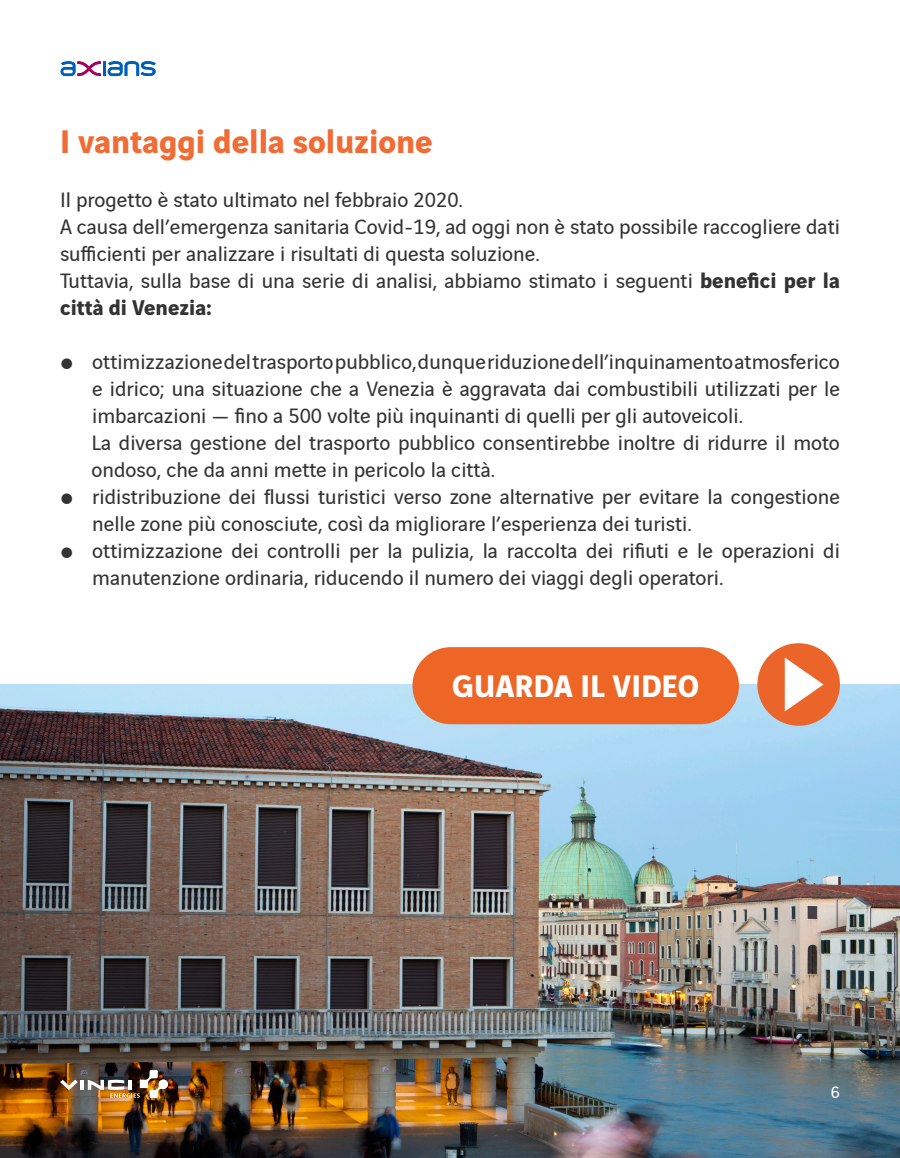
<style>
.page{position:relative;width:900px;height:1158px;background:#fff}
.page>*{position:absolute;margin:0;border:0;box-sizing:border-box;transform-origin:0 0}
.t1{font:700 34.5px "Vinci Sans";color:#f06c34}
.t2{font:700 33px "Vinci Sans";color:#fff}
.t3{font:22.5px/27px "Vinci Sans";color:#333}
.testi{font:18px "Vinci Sans";color:#fff}
.s1{font-weight:700}
</style>
<div class="page">
<img style="left:0;top:684px;width:899px;height:474px">
<hr style="left:80px;top:1080px;width:4px;height:10px;background:#fff">
<svg style="left:60px;top:1080px;width:18px;height:10px"></svg>
<img style="left:88px;top:1070px;width:80px;height:28px">
<div style="left:757px;top:643px;width:82px;height:83px;background:#eb652a;border-radius:50%"></div>
<svg style="left:784px;top:658px;width:39px;height:54px"></svg>
<div style="left:412px;top:647px;width:326px;height:77px;background:#ed6626;border-radius:39px"></div>
<hr style="left:103px;top:61px;width:3px;height:15px;background:#005fb9">
<svg style="left:61px;top:61px;width:40px;height:16px"></svg>
<svg style="left:108px;top:61px;width:48px;height:16px"></svg>
<p class="t1" style="left:60px;top:114px;width:374px">I vantaggi della soluzione</p>
<p class="t3" style="left:60px;top:184px;width:404px">Il progetto è stato ultimato nel febbraio 2020.</p>
<p class="t3" style="left:60px;top:211px;width:781px">A causa dell’emergenza sanitaria Covid-19, ad oggi non è stato possibile raccogliere dati sufficienti per analizzare i risultati di questa soluzione.</p>
<p class="t3" style="left:60px;top:265px;width:781px">Tuttavia, sulla base di una serie di analisi, abbiamo stimato i seguenti <span class="s1">benefici per la città di Venezia:</span></p>
<p class="t3" style="left:92px;top:346px;width:749px;text-align:justify;text-indent:-32px">˞ ottimizzazione del trasporto pubblico, dunque riduzione dell’inquinamento atmosferico e idrico; una situazione che a Venezia è aggravata dai combustibili utilizzati per le imbarcazioni — fino a 500 volte più inquinanti di quelli per gli autoveicoli.</p>
<p class="t3" style="left:91px;top:427px;width:749px">La diversa gestione del trasporto pubblico consentirebbe inoltre di ridurre il moto ondoso, che da anni mette in pericolo la città.</p>
<p class="t3" style="left:92px;top:481px;width:749px;text-indent:-32px">˞ ridistribuzione dei flussi turistici verso zone alternative per evitare la congestione nelle zone più conosciute, così da migliorare l’esperienza dei turisti.</p>
<p class="t3" style="left:92px;top:535px;width:749px;text-indent:-32px">˞ ottimizzazione dei controlli per la pulizia, la raccolta dei rifiuti e le operazioni di manutenzione ordinaria, riducendo il numero dei viaggi degli operatori.</p>
<h2 class="t2" style="left:452px;top:660px;width:248px">GUARDA IL VIDEO</h2>
<p class="testi" style="left:830px;top:1079px;width:10px">6</p>
</div>
